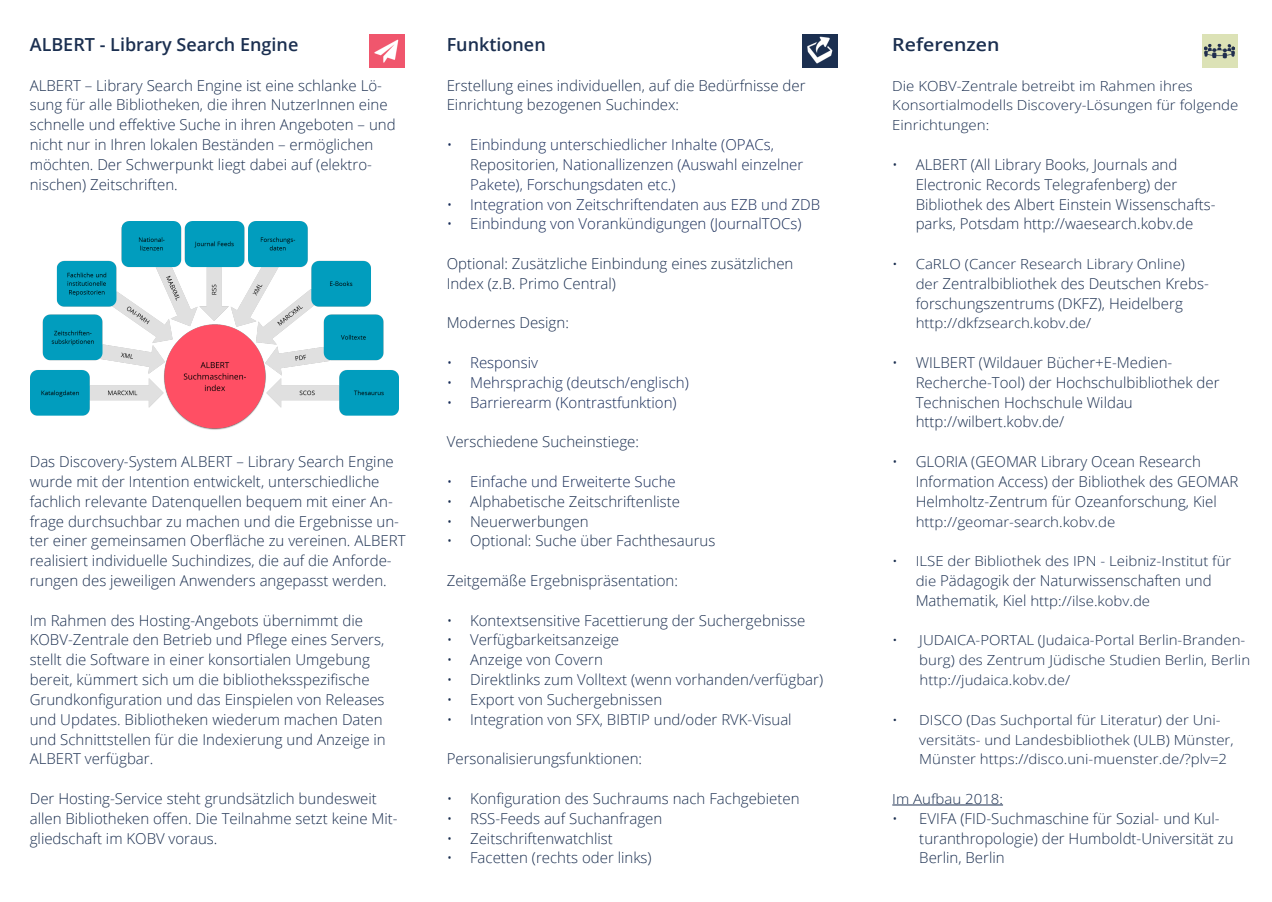
<style>
.page{position:relative;width:1272px;height:902px;background:#fff}
.page>*{position:absolute;margin:0;border:0;box-sizing:border-box;transform-origin:0 0}
.Flyer_Ueberschrift{font:600 18px "Open Sans";color:#1b2f50}
.Flyer_Ueberschrift-2{font:600 18px "Open Sans";color:#1b2f50;scale:1.09 1}
.Flyer_fliess{font:300 15px/19.8px "Open Sans";color:#1b2f50}
.Flyer_Aufzaehlung{font:300 15px/19.8px "Open Sans";color:#1b2f50}
.Flyer_Aufzaehlung-2{font:300 15px "Open Sans";color:#192d59}
.Flyer_fliess-2{font:300 15px "Open Sans";color:#192d59}
.Flyer_fliess-3{font:300 13.8px/19.8px "Open Sans";color:#1b2f50;scale:1.09 1}
.Flyer_Aufzaehlung-3{font:300 13.8px "Open Sans";color:#1b2f50;scale:1.09 1}
.s1{color:#1b2f50}
.s2{font-size:13.8px}
.s3{font-size:15px}
</style>
<div class="page">
<hr style="left:892px;top:804px;width:111px;height:1px;background:#1b2f50">
<img style="left:369px;top:34px;width:35px;height:34px">
<img style="left:802px;top:34px;width:35px;height:34px">
<div style="left:1202px;top:34px;width:35px;height:34px;background:#dce2b6"></div>
<img style="left:1204px;top:43px;width:31px;height:16px">
<img style="left:30px;top:221px;width:368px;height:209px">
<p class="Flyer_Ueberschrift" style="left:30px;top:32px;width:270px">ALBERT - Library Search Engine</p>
<p class="Flyer_fliess" style="left:30px;top:75px;width:367px">ALBERT – Library Search Engine ist eine schlanke Lö&shy;sung für alle Bibliotheken, die ihren NutzerInnen eine schnelle und effektive Suche in ihren Angeboten – und nicht nur in Ihren lokalen Beständen – ermöglichen möchten. Der Schwerpunkt liegt dabei auf (elektro&shy;nischen) Zeitschriften.</p>
<p class="Flyer_fliess" style="left:30px;top:451px;width:365px">Das Discovery-System ALBERT – Library Search Engine</p>
<p class="Flyer_fliess" style="left:30px;top:471px;width:377px">wurde mit der Intention entwickelt, unterschiedliche fachlich relevante Datenquellen bequem mit einer An&shy;frage durchsuchbar zu machen und die Ergebnisse un&shy;ter einer gemeinsamen Oberfläche zu vereinen. ALBERT realisiert individuelle Suchindizes, die auf die Anforde&shy;rungen des jeweiligen Anwenders angepasst werden.</p>
<p class="Flyer_fliess" style="left:30px;top:609px;width:357px">Im Rahmen des Hosting-Angebots übernimmt die KOBV-Zentrale den Betrieb und Pflege eines Servers, stellt die Software in einer konsortialen Umgebung bereit, kümmert sich um die bibliotheksspezifische Grundkonfiguration und das Einspielen von Releases und Updates. Bibliotheken wiederum machen Daten und Schnittstellen für die Indexierung und Anzeige in ALBERT verfügbar.</p>
<p class="Flyer_fliess" style="left:30px;top:788px;width:369px">Der Hosting-Service steht grundsätzlich bundesweit allen Bibliotheken offen. Die Teilnahme setzt keine Mit&shy;gliedschaft im KOBV voraus.</p>
<p class="Flyer_Ueberschrift" style="left:446px;top:32px;width:101px">Funktionen</p>
<p class="Flyer_fliess" style="left:446px;top:75px;width:360px">Erstellung eines individuellen, auf die Bedürfnisse der<br>Einrichtung bezogenen Suchindex:</p>
<p class="Flyer_Aufzaehlung-2" style="left:446px;top:134px;width:329px">• Einbindung unterschiedlicher Inhalte (OPACs,</p>
<p class="Flyer_fliess-2" style="left:470px;top:154px;width:335px"><span class="s1">Reposito</span>rien, Nationallizenzen (Auswahl einzelner</p>
<p class="Flyer_fliess-2" style="left:470px;top:174px;width:207px">Pakete), Forschungsdaten etc.)</p>
<p class="Flyer_Aufzaehlung-2" style="left:446px;top:194px;width:375px">• Integration von Zeitschriftendaten aus EZB und ZDB</p>
<p class="Flyer_Aufzaehlung-2" style="left:446px;top:214px;width:356px">• Einbindung von Vorankündigungen (JournalTOCs)</p>
<p class="Flyer_fliess" style="left:446px;top:253px;width:348px">Optional: Zusätzliche Einbindung eines zusätzlichen</p>
<p class="Flyer_fliess" style="left:446px;top:273px;width:171px">Index (z.B. Primo Central)</p>
<p class="Flyer_fliess" style="left:446px;top:312px;width:124px">Modernes Design:</p>
<p class="Flyer_Aufzaehlung-2" style="left:446px;top:352px;width:93px">• Responsiv</p>
<p class="Flyer_Aufzaehlung-2" style="left:446px;top:372px;width:244px">• Mehrsprachig (deutsch/englisch)</p>
<p class="Flyer_Aufzaehlung-2" style="left:446px;top:392px;width:231px">• Barrierearm (Kontrastfunktion)</p>
<p class="Flyer_fliess" style="left:446px;top:431px;width:194px">Verschiedene Sucheinstiege:</p>
<p class="Flyer_Aufzaehlung-2" style="left:446px;top:471px;width:231px">• Einfache und Erweiterte Suche</p>
<p class="Flyer_Aufzaehlung" style="left:446px;top:491px;width:235px">• Alphabetische Zeitschriftenliste</p>
<p class="Flyer_Aufzaehlung" style="left:446px;top:510px;width:143px">• Neuerwerbungen</p>
<p class="Flyer_Aufzaehlung" style="left:446px;top:530px;width:270px">• Optional: Suche über Fachthesaurus</p>
<p class="Flyer_fliess" style="left:446px;top:570px;width:233px">Zeitgemäße Ergebnispräsentation:</p>
<p class="Flyer_Aufzaehlung" style="left:446px;top:609px;width:360px">• Kontextsensitive Facettierung der Suchergebnisse</p>
<p class="Flyer_Aufzaehlung" style="left:446px;top:629px;width:174px">• Verfügbarkeitsanzeige</p>
<p class="Flyer_Aufzaehlung" style="left:446px;top:649px;width:158px">• Anzeige von Covern</p>
<p class="Flyer_Aufzaehlung" style="left:446px;top:669px;width:378px">• Direktlinks zum Volltext (wenn vorhanden/verfügbar)</p>
<p class="Flyer_Aufzaehlung" style="left:446px;top:689px;width:217px">• Export von Suchergebnissen</p>
<p class="Flyer_Aufzaehlung" style="left:446px;top:708px;width:346px">• Integration von SFX, BIBTIP und/oder RVK-Visual</p>
<p class="Flyer_Aufzaehlung" style="left:446px;top:748px;width:197px">Personalisierungsfunktionen:</p>
<p class="Flyer_Aufzaehlung" style="left:446px;top:788px;width:354px">• Konfiguration des Suchraums nach Fachgebieten</p>
<p class="Flyer_Aufzaehlung" style="left:446px;top:807px;width:217px">• RSS-Feeds auf Suchanfragen</p>
<p class="Flyer_Aufzaehlung" style="left:446px;top:827px;width:168px">• Zeitschriftenwatchlist</p>
<p class="Flyer_Aufzaehlung" style="left:446px;top:847px;width:206px">• Facetten (rechts oder links)</p>
<p class="Flyer_Ueberschrift-2" style="left:892px;top:32px;width:100px">Referenzen</p>
<p class="Flyer_fliess-3" style="left:892px;top:75px;width:319px">Die KOBV-Zentrale betreibt im Rahmen ihres<br>Konsortialmodells Discovery-Lösungen für folgende<br>Einrichtungen:</p>
<p class="Flyer_Aufzaehlung" style="left:915px;top:154px;width:301px;text-indent:-23px">• ALBERT (All Library Books, Journals and Electronic Records Telegrafenberg) der Bibliothek des Albert Einstein Wissenschafts&shy;parks, Potsdam http://waesearch.kobv.de</p>
<p class="Flyer_Aufzaehlung-3" style="left:892px;top:254px;width:270px">• CaRLO (Cancer Research Library Online)</p>
<p class="Flyer_Aufzaehlung" style="left:915px;top:273px;width:295px"><span class="s2">der</span> Zentralbibliothek des Deutschen Krebs&shy;forschungszentrums (DKFZ), Heidelberg</p>
<p class="Flyer_fliess-3" style="left:915px;top:313px;width:162px">http://dkfzsearch.kobv.de/</p>
<p class="Flyer_Aufzaehlung" style="left:915px;top:352px;width:305px;text-indent:-23px">• WILBERT (Wildauer Bücher+E-Medien-Recherche-Tool) der Hochschulbibliothek der Technischen Hochschule Wildau http://wilbert.kobv.de/</p>
<p class="Flyer_Aufzaehlung" style="left:915px;top:451px;width:324px;text-indent:-23px">• GLORIA (GEOMAR Library Ocean Research<br>Information Access) der Bibliothek des GEOMAR<br>Helmholtz-Zentrum für Ozeanforschung, Kiel</p>
<p class="Flyer_fliess-3" style="left:915px;top:511px;width:185px">http://geomar-search.kobv.de</p>
<p class="Flyer_Aufzaehlung-3" style="left:892px;top:551px;width:312px">• ILSE der Bibliothek des IPN - Leibniz-Institut für</p>
<p class="Flyer_Aufzaehlung" style="left:915px;top:570px;width:297px"><span class="s2">die</span> Pädagogik der Naturwissenschaften und</p>
<p class="Flyer_Aufzaehlung-3" style="left:915px;top:591px;width:217px"><span class="s3">Mathematik, Kiel</span> http://ilse.kobv.de</p>
<p class="Flyer_fliess-3" style="left:919px;top:630px;width:305px;text-indent:-27px">• JUDAICA-PORTAL (Judaica-Portal Berlin-Branden&shy;burg) des Zentrum Jüdische Studien Berlin, Berlin</p>
<p class="Flyer_fliess-3" style="left:919px;top:669px;width:140px">http://judaica.kobv.de/</p>
<p class="Flyer_fliess-3" style="left:919px;top:709px;width:290px;text-indent:-27px">• DISCO (Das Suchportal für Literatur) der Uni&shy;versitäts- und Landesbibliothek (ULB) Münster,<br>Münster https://disco.uni-muenster.de/?plv=2</p>
<p class="Flyer_fliess-3" style="left:892px;top:788px;width:103px">Im Aufbau 2018:</p>
<p class="Flyer_fliess" style="left:919px;top:807px;width:316px;text-indent:-27px">• EVIFA (FID-Suchmaschine für Sozial- und Kul&shy;turanthropologie) der Humboldt-Universität zu<br>Berlin, Berlin</p>
</div>
